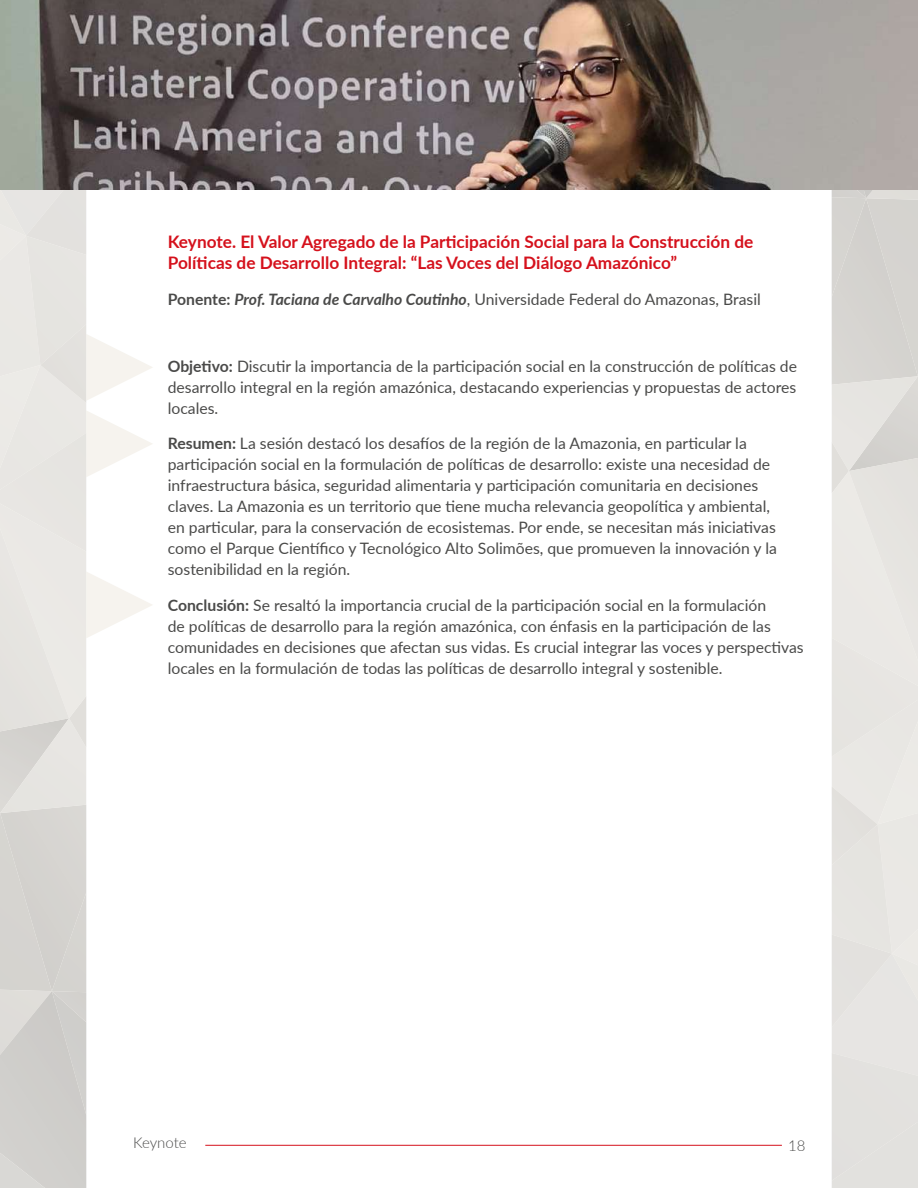
<style>
.page{position:relative;width:918px;height:1188px;background:#fff}
.page>*{position:absolute;margin:0;border:0;box-sizing:border-box;transform-origin:0 0}
.t1{font:700 17.25px/21px "Lato";color:#d5111c}
.t2{font:15.75px/21px "Lato";color:#4a4a49}
.t3{font:300 15px "Lato";color:#4a4a49}
.s1{font-weight:700}
.s2{font-weight:700;font-style:italic}
</style>
<div class="page">
<hr style="left:205px;top:1145px;width:577px;height:1px;background:#d5111c">
<svg style="left:832px;top:190px;width:86px;height:998px;fill:#e6e4e1"></svg>
<svg style="left:0;top:190px;width:152px;height:998px"></svg>
<img style="left:0;top:0;width:918px;height:190px">
<p class="t1" style="left:168px;top:230px;width:587px">Keynote. El Valor Agregado de la Participación Social para la Construcción de<br>Políticas de Desarrollo Integral: “Las Voces del Diálogo Amazónico”</p>
<p class="t2" style="left:168px;top:288px;width:595px"><span class="s1">Ponente:</span> <span class="s2">Prof. Taciana de Carvalho Coutinho</span>, Universidade Federal do Amazonas, Brasil</p>
<p class="t2" style="left:168px;top:355px;width:631px;text-align:justify"><span class="s1">Objetivo:</span> Discutir la importancia de la participación social en la construcción de políticas de desarrollo integral en la región amazónica, destacando experiencias y propuestas de actores locales.</p>
<p class="t2" style="left:168px;top:433px;width:611px"><span class="s1">Resumen:</span> La sesión destacó los desafíos de la región de la Amazonia, en particular la participación social en la formulación de políticas de desarrollo: existe una necesidad de infraestructura básica, seguridad alimentaria y participación comunitaria en decisiones claves. La Amazonia es un territorio que tiene mucha relevancia geopolítica y ambiental, en particular, para la conservación de ecosistemas. Por ende, se necesitan más iniciativas como el Parque Científico y Tecnológico Alto Solimões, que promueven la innovación y la sostenibilidad en la región.</p>
<p class="t2" style="left:168px;top:594px;width:638px"><span class="s1">Conclusión:</span> Se resaltó la importancia crucial de la participación social en la formulación<br>de políticas de desarrollo para la región amazónica, con énfasis en la participación de las comunidades en decisiones que afectan sus vidas. Es crucial integrar las voces y perspectivas locales en la formulación de todas las políticas de desarrollo integral y sostenible.</p>
<p class="t3" style="left:133px;top:1133px;width:55px">Keynote</p>
<p class="t3" style="left:788px;top:1135px;width:19px">18</p>
</div>
